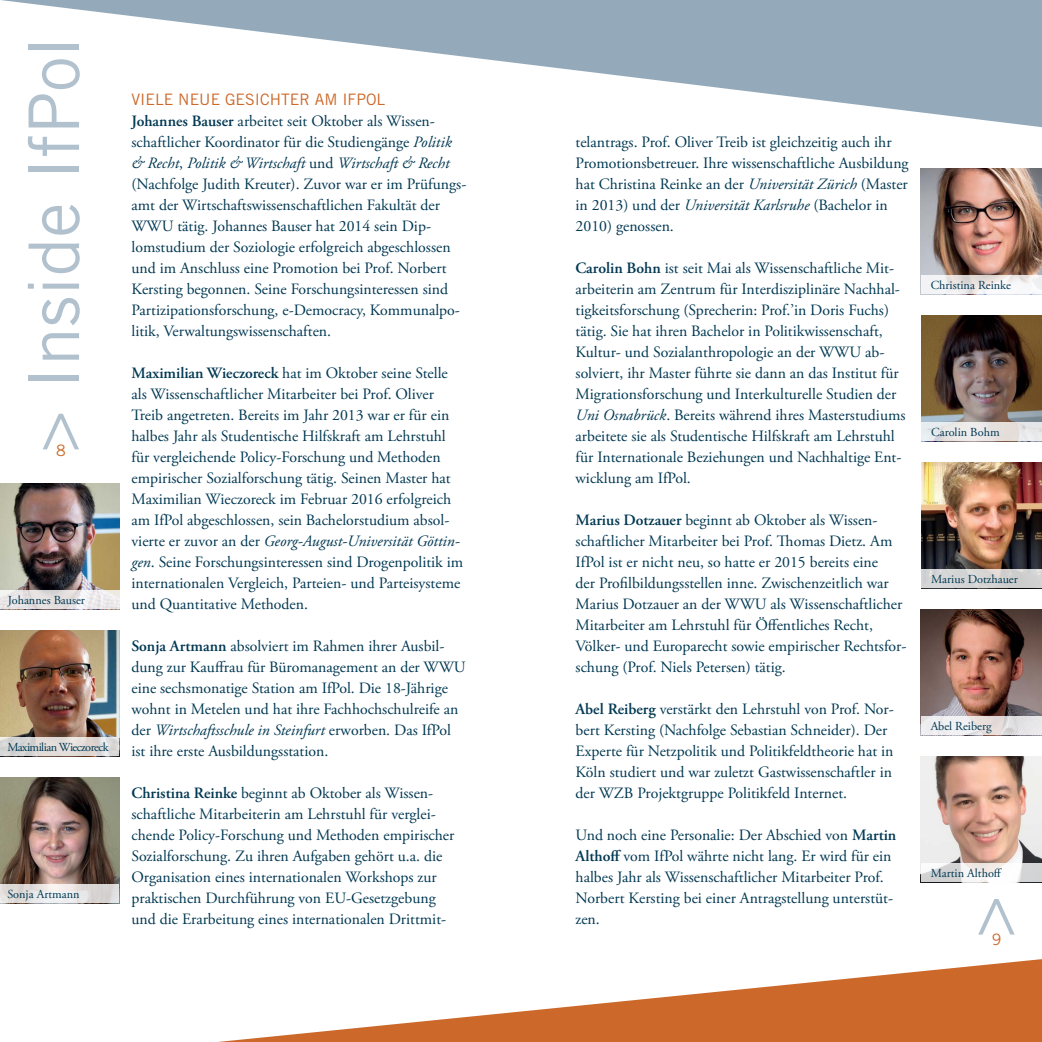
<style>
.page{position:relative;width:1042px;height:1042px;background:#fff}
.page>*{position:absolute;margin:0;border:0;box-sizing:border-box;transform-origin:0 0}
.t1{font:70px "Trade Gothic LT Std";color:#b2c1ce}
.t2{font:15.75px/21px "Adobe Garamond Pro";color:#003852}
.t3{font:15.75px "Trade Gothic LT Std";color:#cc692a}
.t4{font:12.25px "Adobe Garamond Pro";color:#003852}
.t5{font:12.25px "Adobe Garamond Pro";letter-spacing:-.045em;color:#003852}
.s1{font-weight:600}
.s2{font-style:italic}
</style>
<div class="page">
<svg style="left:1px;top:0;width:1041px;height:128px"></svg>
<svg style="left:218px;top:959px;width:824px;height:83px"></svg>
<img style="left:921px;top:609px;width:121px;height:107px">
<img style="left:921px;top:756px;width:121px;height:107px">
<img style="left:921px;top:315px;width:121px;height:107px">
<svg style="left:921px;top:422px;width:121px;height:19px;background:#e7e6e5"></svg>
<svg style="left:921px;top:716px;width:121px;height:19px"></svg>
<svg style="left:921px;top:863px;width:121px;height:19px"></svg>
<img style="left:921px;top:462px;width:121px;height:107px">
<div style="left:921px;top:569px;width:121px;height:19px;background:#d4d3d4"></div>
<img style="left:921px;top:168px;width:121px;height:107px">
<svg style="left:921px;top:275px;width:121px;height:19px;fill:#f3f3f4"></svg>
<img style="left:0;top:630px;width:119px;height:107px">
<img style="left:0;top:777px;width:119px;height:107px">
<svg style="left:0;top:737px;width:119px;height:19px;background:#ddd9d8"></svg>
<svg style="left:0;top:884px;width:119px;height:19px;background:#e3e0e0"></svg>
<img style="left:0;top:483px;width:119px;height:107px">
<svg style="left:0;top:590px;width:119px;height:19px;background:#e7e4e4"></svg>
<h1 class="t1" style="left:12px;top:452px;width:417px;rotate:-90deg">&gt; INSIDE IFPOL</h1>
<p class="t3" style="left:56px;top:441px;width:11px">8</p>
<p class="t4" style="left:8px;top:593px;width:79px">Johannes Bauser</p>
<p class="t5" style="left:7px;top:740px;width:103px">Maximilian Wieczoreck</p>
<p class="t4" style="left:7px;top:887px;width:74px">Sonja Artmann</p>
<p class="t3" style="left:131px;top:90px;width:255px">VIELE NEUE GESICHTER AM IFPOL</p>
<p class="t2" style="left:131px;top:111px;width:336px"><span class="s1">Johannes Bauser</span> arbeitet seit Oktober als Wissen&shy;schaftlicher Koordinator für die Studiengänge <span class="s2">Politik &amp; Recht</span>, <span class="s2">Politik &amp; Wirtschaft</span> und <span class="s2">Wirtschaft &amp; Recht </span>(Nachfolge Judith Kreuter). Zuvor war er im Prüfungs&shy;amt der Wirtschaftswissenschaftlichen Fakultät der WWU tätig. Johannes Bauser hat 2014 sein Dip&shy;lomstudium der Soziologie erfolgreich abgeschlossen und im Anschluss eine Promotion bei Prof. Norbert Kersting begonnen. Seine Forschungsinteressen sind Partizipationsforschung, e-Democracy, Kommunalpo&shy;litik, Verwaltungswissenschaften.</p>
<p class="t2" style="left:131px;top:363px;width:333px"><span class="s1">Maximilian Wieczoreck</span> hat im Oktober seine Stelle als Wissenschaftlicher Mitarbeiter bei Prof. Oliver Treib angetreten. Bereits im Jahr 2013 war er für ein halbes Jahr als Studentische Hilfskraft am Lehrstuhl für vergleichende Policy-Forschung und Methoden empirischer Sozialforschung tätig. Seinen Master hat Maximilian Wieczoreck im Februar 2016 erfolgreich am IfPol abgeschlossen, sein Bachelorstudium absol&shy;vierte er zuvor an der <span class="s2">Georg-August-Universität Göttin&shy;gen</span>. Seine Forschungsinteressen sind Drogenpolitik im internationalen Vergleich, Parteien- und Parteisysteme und Quantitative Methoden.</p>
<p class="t2" style="left:131px;top:636px;width:335px"><span class="s1">Sonja Artmann</span> absolviert im Rahmen ihrer Ausbil&shy;dung zur Kauffrau für Büromanagement an der WWU eine sechsmonatige Station am IfPol. Die 18-Jährige wohnt in Metelen und hat ihre Fachhochschulreife an der <span class="s2">Wirtschaftsschule in Steinfurt</span> erworben. Das IfPol ist ihre erste Ausbildungsstation.</p>
<p class="t2" style="left:131px;top:783px;width:324px"><span class="s1">Christina Reinke</span> beginnt ab Oktober als Wissen&shy;schaftliche Mitarbeiterin am Lehrstuhl für verglei&shy;chende Policy-Forschung und Methoden empirischer Sozialforschung. Zu ihren Aufgaben gehört u.a. die Organisation eines internationalen Workshops zur praktischen Durchführung von EU-Gesetzgebung und die Erarbeitung eines internationalen Drittmit-</p>
<p class="t2" style="left:575px;top:132px;width:334px">telantrags. Prof. Oliver Treib ist gleichzeitig auch ihr Promotionsbetreuer. Ihre wissenschaftliche Ausbildung hat Christina Reinke an der <span class="s2">Universität Zürich</span> (Master in 2013) und der <span class="s2">Universität Karlsruhe</span> (Bachelor in 2010) genossen.</p>
<p class="t2" style="left:575px;top:258px;width:331px"><span class="s1">Carolin Bohn</span> ist seit Mai als Wissenschaftliche Mit&shy;arbeiterin am Zentrum für Interdisziplinäre Nachhal&shy;tigkeitsforschung (Sprecherin: Prof.’in Doris Fuchs) tätig. Sie hat ihren Bachelor in Politikwissenschaft, Kultur- und Sozialanthropologie an der WWU ab&shy;solviert, ihr Master führte sie dann an das Institut für Migrationsforschung und Interkulturelle Studien der <span class="s2">Uni Osnabrück</span>. Bereits während ihres Masterstudiums arbeitete sie als Studentische Hilfskraft am Lehrstuhl für Internationale Beziehungen und Nachhaltige Ent&shy;wicklung am IfPol.</p>
<p class="t2" style="left:575px;top:510px;width:332px"><span class="s1">Marius Dotzauer</span> beginnt ab Oktober als Wissen&shy;schaftlicher Mitarbeiter bei Prof. Thomas Dietz. Am IfPol ist er nicht neu, so hatte er 2015 bereits eine<br>der Profilbildungsstellen inne. Zwischenzeitlich war Marius Dotzauer an der WWU als Wissenschaftlicher Mitarbeiter am Lehrstuhl für Öffentliches Recht, Völker- und Europarecht sowie empirischer Rechtsfor&shy;schung (Prof. Niels Petersen) tätig.</p>
<p class="t2" style="left:575px;top:699px;width:320px"><span class="s1">Abel Reiberg</span> verstärkt den Lehrstuhl von Prof. Nor&shy;bert Kersting (Nachfolge Sebastian Schneider). Der Experte für Netzpolitik und Politikfeldtheorie hat in Köln studiert und war zuletzt Gastwissenschaftler in der WZB Projektgruppe Politikfeld Internet.</p>
<p class="t2" style="left:575px;top:825px;width:322px">Und noch eine Personalie: Der Abschied von <span class="s1">Martin Althoff</span> vom IfPol währte nicht lang. Er wird für ein halbes Jahr als Wissenschaftlicher Mitarbeiter Prof.<br>Norbert Kersting bei einer Antragstellung unterstüt&shy;zen.</p>
<p class="t4" style="left:930px;top:278px;width:82px">Christina Reinke</p>
<p class="t4" style="left:931px;top:425px;width:70px">Carolin Bohm</p>
<p class="t4" style="left:931px;top:572px;width:88px">Marius Dotzhauer</p>
<p class="t4" style="left:930px;top:719px;width:62px">Abel Reiberg</p>
<p class="t4" style="left:930px;top:866px;width:73px">Martin Althoff</p>
<h1 class="t1" style="left:947px;top:938px;width:44px;rotate:-90deg">&gt;</h1>
<p class="t3" style="left:992px;top:930px;width:11px">9</p>
</div>
